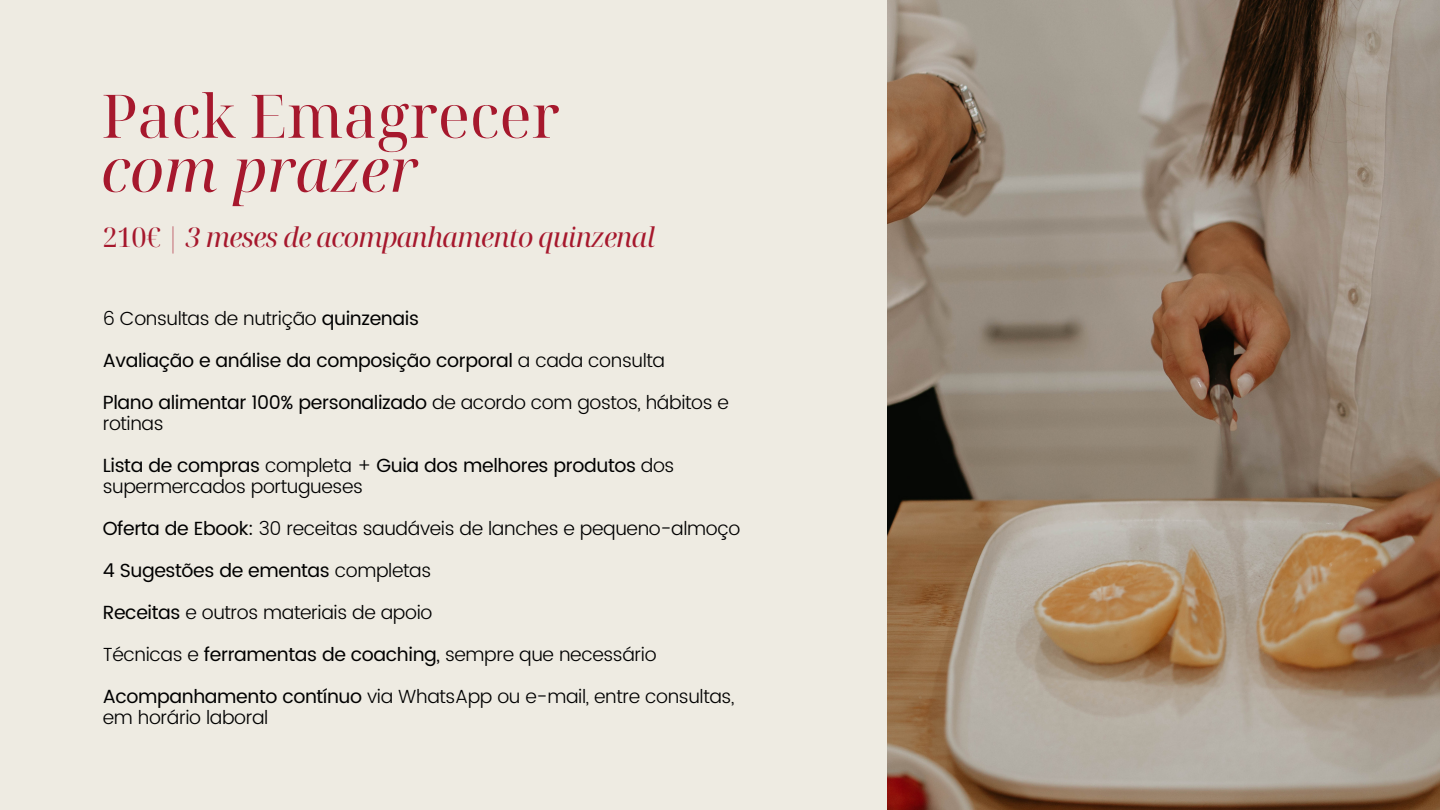
<style>
.page{position:relative;width:1440px;height:810px;background:#eeebe2}
.page>*{position:absolute;margin:0;border:0;box-sizing:border-box;transform-origin:0 0}
.t1{font:60px/54px "Noto Serif Display";color:#a6182d}
.t2{font:italic 27.2px "Noto Serif Display";letter-spacing:-.03em;color:#a6182d}
.t3{font:300 19px/21px "Poppins";letter-spacing:-.02em;color:#000}
.t4{font:19px/21px "Poppins";letter-spacing:-.02em;color:#000}
.s1{font-style:italic}
.s2{font-style:normal}
.s3{font-weight:400}
.s4{font-weight:300}
</style>
<div class="page">
<img style="left:887px;top:0;width:553px;height:810px">
<p class="t1" style="left:101px;top:87px;width:460px">Pack Emagrecer <span class="s1">com prazer</span></p>
<p class="t2" style="left:103px;top:218px;width:554px"><span class="s2">210€ |</span> 3 meses de acompanhamento quinzenal</p>
<p class="t3" style="left:103px;top:308px;width:318px">6 Consultas de nutrição <span class="s3">quinzenais</span></p>
<p class="t4" style="left:103px;top:350px;width:564px">Avaliação e análise da composição corporal <span class="s4">a cada consulta</span></p>
<p class="t3" style="left:103px;top:392px;width:628px"><span class="s3">Plano alimentar 100% personalizado</span> de acordo com gostos, hábitos e rotinas</p>
<p class="t4" style="left:103px;top:455px;width:573px">Lista de compras <span class="s4">completa +</span> Guia dos melhores produtos <span class="s4">dos supermercados portugueses</span></p>
<p class="t3" style="left:103px;top:518px;width:639px"><span class="s3">Oferta de Ebook:</span> 30 receitas saudáveis de lanches e pequeno-almoço</p>
<p class="t4" style="left:103px;top:560px;width:330px">4 Sugestões de ementas <span class="s4">completas</span></p>
<p class="t3" style="left:103px;top:602px;width:331px"><span class="s3">Receitas</span> e outros materiais de apoio</p>
<p class="t3" style="left:103px;top:644px;width:555px">Técnicas e <span class="s3">ferramentas de coaching,</span> sempre que necessário</p>
<p class="t3" style="left:103px;top:686px;width:633px"><span class="s3">Acompanhamento contínuo</span> via WhatsApp ou e-mail, entre consultas, em horário laboral</p>
</div>
